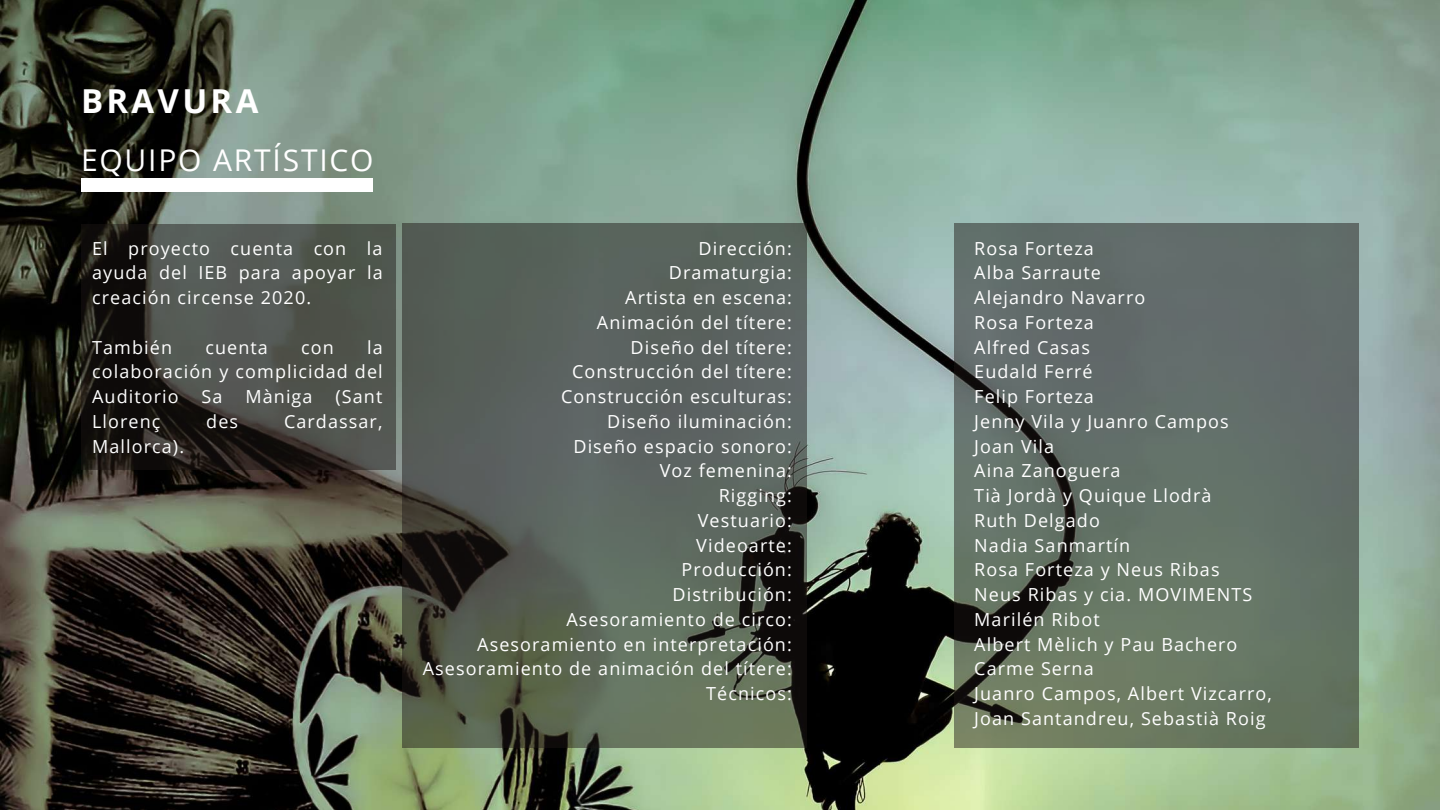
<style>
.page{position:relative;width:1440px;height:810px;background:#fff}
.page>*{position:absolute;margin:0;border:0;box-sizing:border-box;transform-origin:0 0}
.t1{font:700 33px "Open Sans";letter-spacing:.1em;color:#fff}
.t2{font:30px "Open Sans";letter-spacing:.06em;color:#fff}
.t3{font:18px/24.8px "Open Sans";letter-spacing:.06em;color:#fff;text-align:justify}
</style>
<div class="page">
<img style="left:0;top:0;width:1440px;height:810px">
<div style="left:81px;top:178px;width:292px;height:13px;background:#fff"></div>
<svg style="left:402px;top:224px;width:405px;height:524px;background:#545c53"></svg>
<svg style="left:81px;top:224px;width:314px;height:246px;background:#3d3f3a"></svg>
<svg style="left:955px;top:224px;width:404px;height:524px;background:#616d63"></svg>
<h1 class="t1" style="left:81px;top:78px;width:179px">BRAVURA</h1>
<h2 class="t2" style="left:81px;top:139px;width:294px">EQUIPO ARTÍSTICO</h2>
<p class="t3" style="left:92px;top:235px;width:292px">El proyecto cuenta con la ayuda del IEB para apoyar la creación circense 2020.</p>
<p class="t3" style="left:92px;top:334px;width:81px">También</p>
<p class="t3" style="left:205px;top:334px;width:64px">cuenta</p>
<p class="t3" style="left:301px;top:334px;width:34px">con</p>
<p class="t3" style="left:92px;top:334px;width:292px;text-indent:275px">la colaboración y complicidad del Auditorio</p>
<p class="t3" style="left:202px;top:384px;width:22px">Sa</p>
<p class="t3" style="left:245px;top:384px;width:69px">Màniga</p>
<p class="t3" style="left:335px;top:384px;width:48px">(Sant</p>
<p class="t3" style="left:92px;top:408px;width:70px">Llorenç</p>
<p class="t3" style="left:206px;top:408px;width:33px">des</p>
<p class="t3" style="left:284px;top:408px;width:100px">Cardassar,</p>
<p class="t3" style="left:92px;top:433px;width:94px">Mallorca).</p>
<p class="t3" style="left:423px;top:235px;width:371px;text-align:right">Dirección:<br>Dramaturgia:<br>Artista en escena:<br>Animación del títere:<br>Diseño del títere:<br>Construcción del títere:<br>Construcción esculturas:<br>Diseño iluminación:<br>Diseño espacio sonoro:<br>Voz femenina:<br>Rigging:<br>Vestuario:<br>Videoarte:<br>Producción:<br>Distribución:<br>Asesoramiento de circo:<br>Asesoramiento en interpretación:<br>Asesoramiento de animación del títere:<br>Técnicos:</p>
<p class="t3" style="left:974px;top:235px;width:299px;text-align:left">Rosa Forteza<br>Alba Sarraute<br>Alejandro Navarro<br>Rosa Forteza<br>Alfred Casas<br>Eudald Ferré<br>Felip Forteza<br>Jenny Vila y Juanro Campos<br>Joan Vila<br>Aina Zanoguera<br>Tià Jordà y Quique Llodrà<br>Ruth Delgado<br>Nadia Sanmartín<br>Rosa Forteza y Neus Ribas<br>Neus Ribas y cia. MOVIMENTS<br>Marilén Ribot<br>Albert Mèlich y Pau Bachero<br>Carme Serna<br>Juanro Campos, Albert Vizcarro,<br>Joan Santandreu, Sebastià Roig</p>
</div>
